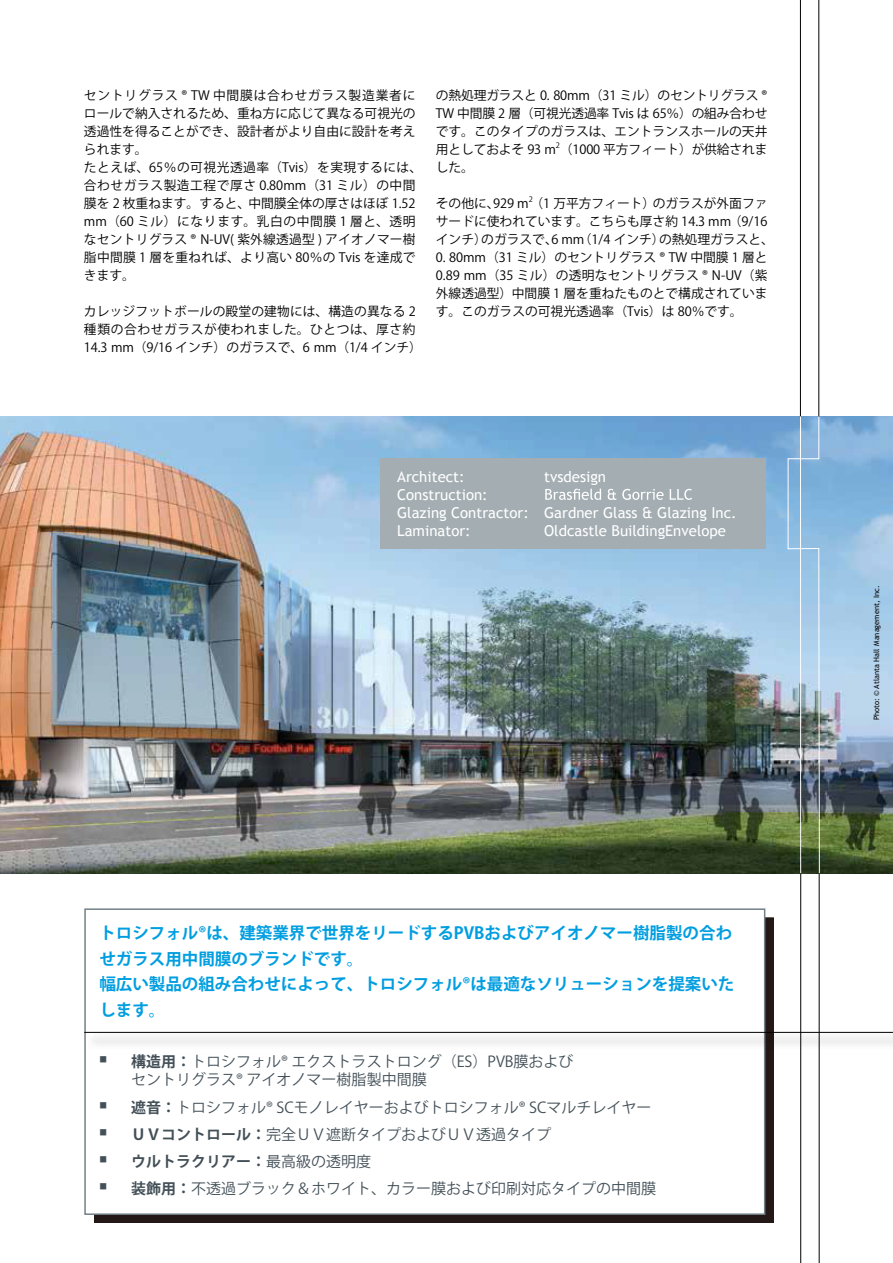
<style>
.page{position:relative;width:893px;height:1263px;background:#fff}
.page>*{position:absolute;margin:0;border:0;box-sizing:border-box;transform-origin:0 0}
.t1{font:700 16.5px/25.5px "Koz Go Pro";color:#009ee0}
.t2{font:15px/18px "Koz Go Pro";color:#435058}
.t3{font:15px/18px "Trebuchet MS";color:#fff}
.t4{font:700 15px "Koz Go Pro";color:#435058}
.t5{font:12.75px/18px "Koz Go Pro";color:#000}
.t6{font:7.5px "Trebuchet MS";color:#000}
.t7{font:7.5px "Koz Go Pro";color:#000}
.s1{font-weight:700}
.s2{font-weight:400}
</style>
<div class="page">
<img style="left:0;top:417px;width:893px;height:457px">
<hr style="left:819px;top:874px;width:1px;height:389px;background:#000">
<hr style="left:800px;top:874px;width:1px;height:389px;background:#000">
<div style="left:93px;top:917px;width:681px;height:306px;background:#231815"></div>
<div style="left:85px;top:909px;width:680px;height:305px;background:#fff"></div>
<div style="left:84px;top:908px;width:681px;height:307px;border:2px solid #728087"></div>
<hr style="left:800px;top:0;width:1px;height:417px;background:#000">
<hr style="left:818px;top:0;width:1px;height:416px;background:#000">
<img style="left:787px;top:416px;width:33px;height:458px">
<div style="left:380px;top:458px;width:385px;height:90px;background:#a3adb2"></div>
<svg style="left:545px;top:489px;width:147px;height:11px"></svg>
<div style="left:86px;top:1032px;width:807px;height:17px;background:#f4f4f4"></div>
<hr style="left:84px;top:1032px;width:809px;height:1px;background:#000">
<p class="t5" style="left:84px;top:86px;width:340px">セントリグラス ® TW 中間膜は合わせガラス製造業者にロールで納入されるため、重ね方に応じて異なる可視光の透過性を得ることができ、設計者がより自由に設計を考えられます。<br>たとえば、65％の可視光透過率（Tvis）を実現するには、合わせガラス製造工程で厚さ 0.80mm（31 ミル）の中間膜を 2 枚重ねます。すると、中間膜全体の厚さはほぼ 1.52 mm（60 ミル）になります。乳白の中間膜 1 層と、透明なセントリグラス ® N-UV( 紫外線透過型 ) アイオノマー樹脂中間膜 1 層を重ねれば、より高い 80％の Tvis を達成できます。</p>
<p class="t5" style="left:84px;top:302px;width:340px">カレッジフットボールの殿堂の建物には、構造の異なる 2種類の合わせガラスが使われました。ひとつは、厚さ約<br>14.3 mm（9/16 インチ）のガラスで、6 mm（1/4 インチ）</p>
<p class="t5" style="left:436px;top:86px;width:333px;text-align:justify">の熱処理ガラスと 0. 80mm（31 ミル）のセントリグラス ® TW 中間膜 2 層（可視光透過率 Tvis は 65％）の組み合わせです。このタイプのガラスは、エントランスホールの天井用としておよそ 93 m （1000 平方フィート）が供給されま</p>
<p class="t7" style="left:556px;top:140px;width:6px">2</p>
<p class="t5" style="left:436px;top:158px;width:39px">した。</p>
<p class="t5" style="left:436px;top:194px;width:333px">その他に、929 m（1 万平方フィート）のガラスが外面ファ</p>
<p class="t7" style="left:529px;top:194px;width:6px">2</p>
<p class="t5" style="left:436px;top:212px;width:340px">サードに使われています。こちらも厚さ約 14.3 mm（9/16インチ）のガラスで、6 mm（1/4 インチ）の熱処理ガラスと、</p>
<p class="t5" style="left:436px;top:248px;width:333px;text-align:justify">0. 80mm（31 ミル）のセントリグラス ® TW 中間膜 1 層と0.89 mm（35 ミル）の透明なセントリグラス ® N-UV（紫外線透過型）中間膜 1 層を重ねたものとで構成されています。このガラスの可視光透過率（Tvis）は 80％です。</p>
<p class="t3" style="left:397px;top:468px;width:69px">Architect:</p>
<p class="t3" style="left:544px;top:468px;width:63px">tvsdesign</p>
<p class="t3" style="left:397px;top:486px;width:341px">Construction:<br>Glazing Contractor: Gardner Glass &amp; Glazing Inc.<br>Laminator:</p>
<p class="t3" style="left:544px;top:522px;width:183px">Oldcastle BuildingEnvelope</p>
<p class="t1" style="left:99px;top:921px;width:636px">トロシフォル®は、建築業界で世界をリードするPVBおよびアイオノマー樹脂製の合わせガラス用中間膜のブランドです。<br>幅広い製品の組み合わせによって、トロシフォル®は最適なソリューションを提案いたします。</p>
<p class="t2" style="left:131px;top:1052px;width:444px;text-indent:-33px">▪ <span class="s1">構造用：</span>トロシフォル® エクストラストロング（ES）PVB膜およびセントリグラス® アイオノマー樹脂製中間膜</p>
<p class="t2" style="left:99px;top:1099px;width:554px">▪ <span class="s1">遮音：</span>トロシフォル® SCモノレイヤーおよびトロシフォル® SCマルチレイヤー</p>
<p class="t2" style="left:99px;top:1126px;width:454px">▪ <span class="s1">ＵＶコントロール：</span>完全ＵＶ遮断タイプおよびＵＶ透過タイプ</p>
<p class="t4" style="left:99px;top:1152px;width:274px">▪ ウルトラクリアー：<span class="s2">最高級の透明度</span></p>
<p class="t2" style="left:99px;top:1179px;width:559px">▪ <span class="s1">装飾用：</span>不透過ブラック＆ホワイト、カラー膜および印刷対応タイプの中間膜</p>
<p class="t6" style="left:872px;top:720px;width:136px;rotate:-90deg">Photo: © Atlanta Hall Management, Inc.</p>
</div>
